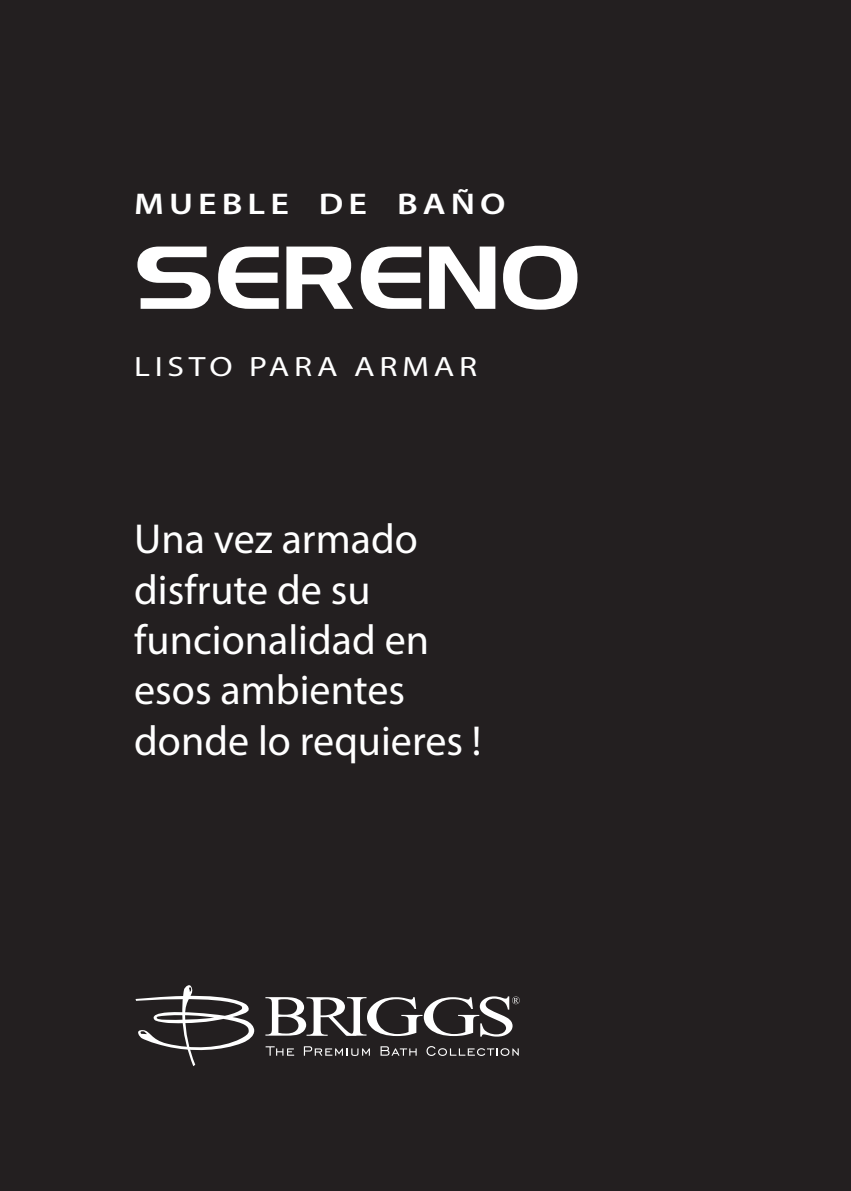
<style>
.page{position:relative;width:851px;height:1191px;background:#fff}
.page>*{position:absolute;margin:0;border:0;box-sizing:border-box;transform-origin:0 0}
.t1{font:80px "Highland Gothic FLF";letter-spacing:.01em;color:#fff;scale:1.2 1}
.t2{font:42px/50.4px "Myriad Pro";color:#fff}
.t3{font:600 30px "Myriad Pro";letter-spacing:.14em;color:#fff;scale:1.2 1}
.t4{font:28px "Myriad Pro";letter-spacing:.14em;color:#fff;scale:1.2 1}
</style>
<div class="page">
<div style="left:0;top:0;width:850px;height:1191px;background:#231f20"></div>
<svg style="left:135px;top:985px;width:119px;height:81px"></svg>
<svg style="left:265px;top:996px;width:254px;height:40px"></svg>
<svg style="left:265px;top:1046px;width:29px;height:9px"></svg>
<svg style="left:304px;top:1046px;width:66px;height:10px"></svg>
<svg style="left:380px;top:1046px;width:36px;height:9px"></svg>
<svg style="left:426px;top:1046px;width:92px;height:10px"></svg>
<p class="t3" style="left:134px;top:185px;width:311px">MUEBLE DE BAÑO</p>
<h1 class="t1" style="left:134px;top:221px;width:373px">SERENO</h1>
<p class="t4" style="left:134px;top:349px;width:287px">LISTO PARA ARMAR</p>
<p class="t2" style="left:134px;top:513px;width:349px">Una vez armado disfrute de su funcionalidad en esos ambientes donde lo requieres !</p>
</div>
